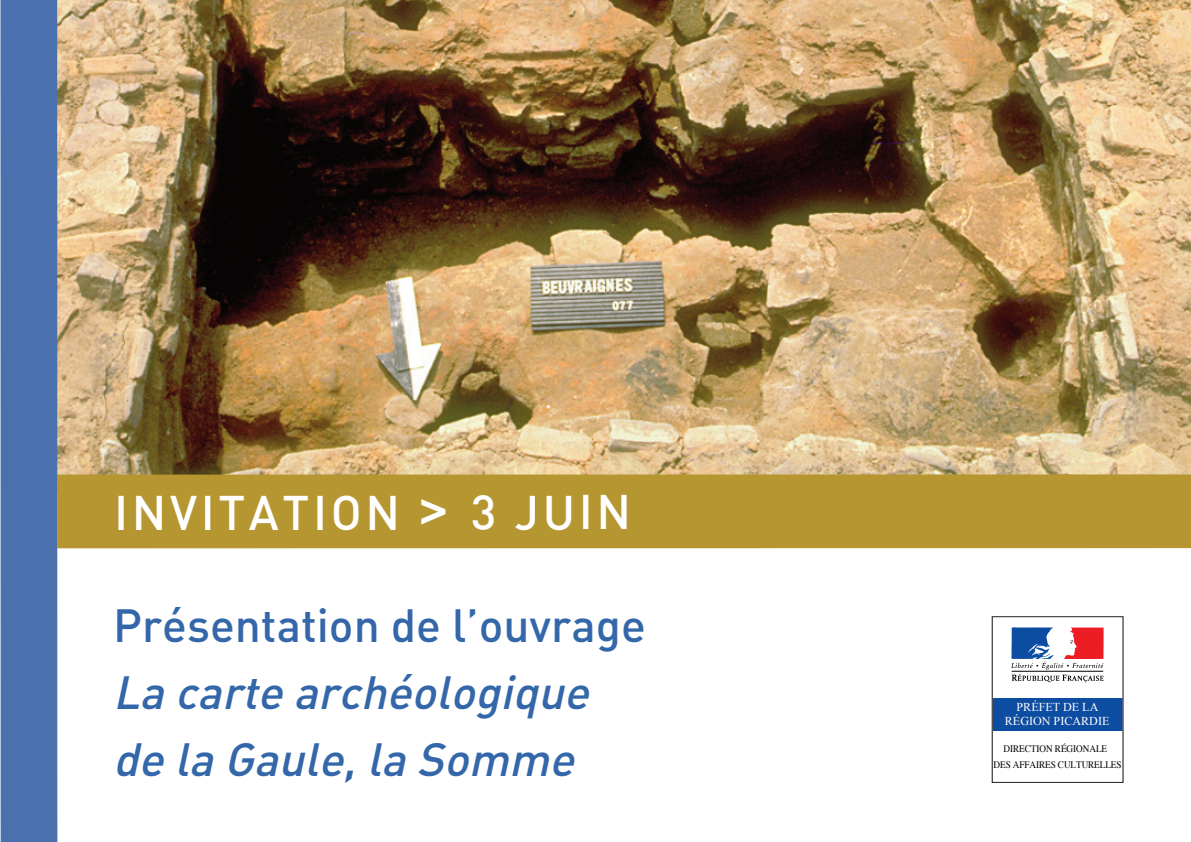
<style>
.page{position:relative;width:1191px;height:842px;background:#fff}
.page>*{position:absolute;margin:0;border:0;box-sizing:border-box;transform-origin:0 0}
.t1{font:48px "DIN Medium Alternate";letter-spacing:.075em;color:#fff}
.t2{font:italic 46px/66.8px "DIN Medium Alternate";color:#3467a9}
.t3{font:46px "DIN Medium Alternate";color:#3467a9}
.t4{font:12px/14.4px "Times New Roman";color:#fff;text-align:center}
.t5{font:9.8px/15.4px "Times";letter-spacing:-.01em;color:#000;text-align:center;scale:.93 1}
.s1{font-family:"Arial"}
</style>
<div class="page">
<img style="left:57px;top:0;width:1134px;height:474px">
<svg style="left:1011px;top:627px;width:93px;height:56px"></svg>
<div style="left:992px;top:698px;width:130px;height:33px;background:#0d4da1"></div>
<div style="left:991px;top:616px;width:132px;height:167px;border:1px solid #231f20"></div>
<div style="left:57px;top:474px;width:1134px;height:74px;background:#b59630"></div>
<div style="left:0;top:0;width:57px;height:842px;background:#4a70ae"></div>
<h1 class="t1" style="left:471px;top:476px;width:27px">3</h1>
<h1 class="t1" style="left:114px;top:481px;width:335px">INVITATION <span class="s1">&gt;</span></h1>
<h1 class="t1" style="left:515px;top:481px;width:118px">JUIN</h1>
<h2 class="t3" style="left:113px;top:596px;width:534px">Présentation de l’ouvrage</h2>
<h2 class="t2" style="left:113px;top:657px;width:489px">La carte archéologique de la Gaule, la Somme</h2>
<p class="t4" style="left:1005px;top:700px;width:106px">PRÉFET DE LA<br>RÉGION PICARDIE</p>
<p class="t5" style="left:993px;top:742px;width:139px">DIRECTION RÉGIONALE<br>DES AFFAIRES CULTURELLES</p>
</div>
